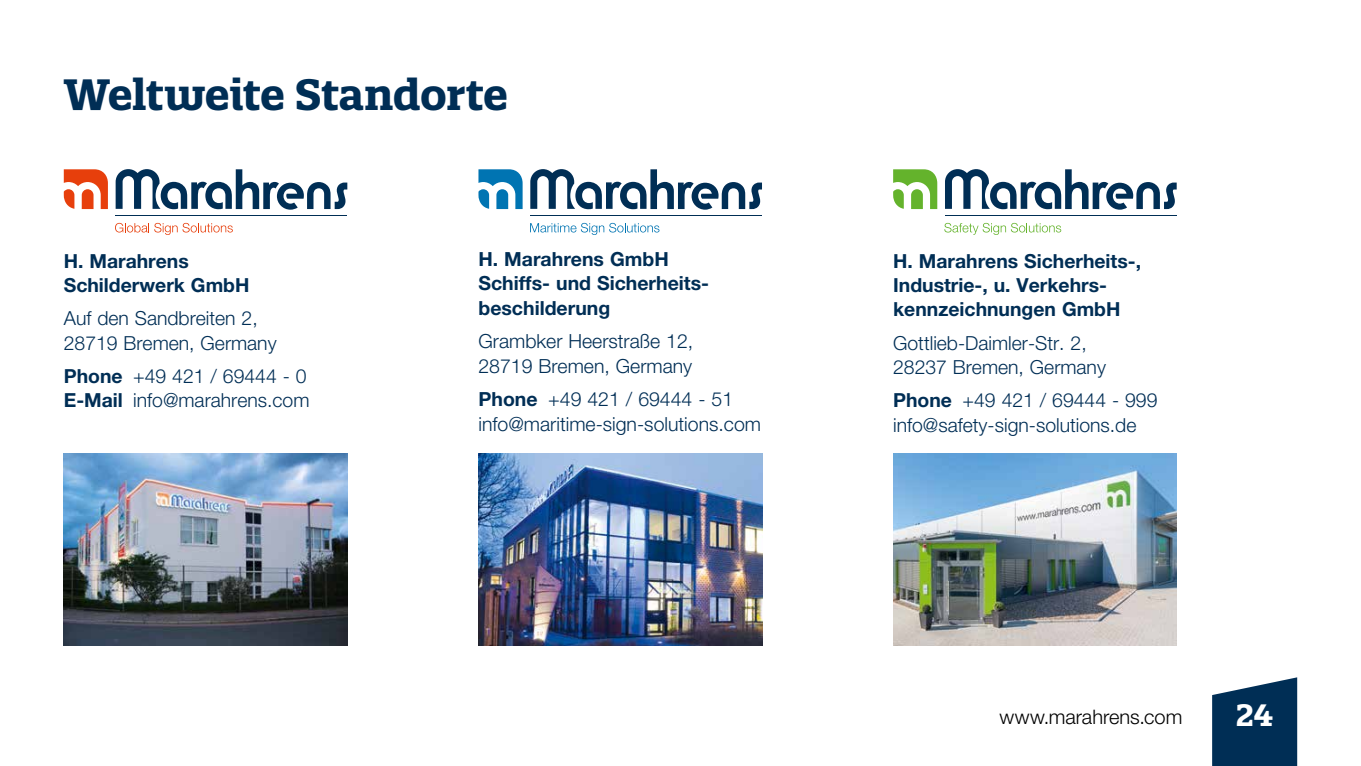
<style>
.page{position:relative;width:1361px;height:766px;background:#fff}
.page>*{position:absolute;margin:0;border:0;box-sizing:border-box;transform-origin:0 0}
.t1{font:700 42.5px "Quatro Slab";letter-spacing:-.01em;color:#002e55}
.t2{font:700 30px "Quatro Slab";color:#fff}
.t3{font:300 20px "Helvetica Neue LT Pro";color:#000}
.t4{font:300 19.5px/24.4px "Helvetica Neue LT Pro";color:#002e55}
.t5{font:700 19.5px/24.4px "Helvetica Neue LT Pro";color:#002e55}
.t6{font:300 19.38px/24.2px "Helvetica Neue LT Pro";color:#002e55}
.t7{font:700 19.38px/24.2px "Helvetica Neue LT Pro";color:#002e55}
.s1{font-weight:700}
</style>
<div class="page">
<svg style="left:1212px;top:677px;width:85px;height:88px;background:#1b4467"></svg>
<img style="left:64px;top:453px;width:283px;height:192px">
<svg style="left:64px;top:169px;width:44px;height:40px"></svg>
<svg style="left:116px;top:169px;width:231px;height:41px"></svg>
<hr style="left:115px;top:215px;width:232px;height:1px;background:#002e55">
<svg style="left:115px;top:223px;width:118px;height:12px"></svg>
<img style="left:478px;top:453px;width:284px;height:192px">
<svg style="left:478px;top:169px;width:44px;height:40px"></svg>
<svg style="left:530px;top:169px;width:232px;height:41px"></svg>
<hr style="left:530px;top:215px;width:232px;height:1px;background:#002e55">
<svg style="left:530px;top:223px;width:129px;height:12px"></svg>
<img style="left:893px;top:453px;width:283px;height:192px">
<svg style="left:893px;top:169px;width:44px;height:40px"></svg>
<svg style="left:945px;top:169px;width:231px;height:41px"></svg>
<hr style="left:945px;top:215px;width:231px;height:1px;background:#002e55">
<svg style="left:944px;top:223px;width:117px;height:12px"></svg>
<h1 class="t1" style="left:64px;top:67px;width:446px">Weltweite Standorte</h1>
<p class="t7" style="left:64px;top:248px;width:187px">H. Marahrens<br>Schilderwerk GmbH</p>
<p class="t6" style="left:64px;top:306px;width:214px">Auf den Sandbreiten 2,<br>28719 Bremen, Germany</p>
<p class="t6" style="left:64px;top:363px;width:247px"><span class="s1">Phone</span> +49 421 / 69444 - 0<br><span class="s1">E-Mail</span> info@marahrens.com</p>
<p class="t5" style="left:478px;top:246px;width:232px">H. Marahrens GmbH<br>Schiffs- und Sicherheits&shy;beschilderung</p>
<p class="t4" style="left:478px;top:328px;width:216px">Grambker Heerstraße 12,<br>28719 Bremen, Germany</p>
<p class="t4" style="left:478px;top:386px;width:284px"><span class="s1">Phone</span> +49 421 / 69444 - 51 info@maritime-sign-solutions.com</p>
<p class="t7" style="left:893px;top:248px;width:249px">H. Marahrens Sicherheits-,<br>Industrie-, u. Verkehrs&shy;kennzeichnungen GmbH</p>
<p class="t6" style="left:893px;top:330px;width:214px">Gottlieb-Daimler-Str. 2,<br>28237 Bremen, Germany</p>
<p class="t6" style="left:893px;top:388px;width:266px"><span class="s1">Phone</span> +49 421 / 69444 - 999 info@safety-sign-solutions.de</p>
<p class="t3" style="left:999px;top:704px;width:184px">www.marahrens.com</p>
<h2 class="t2" style="left:1235px;top:695px;width:39px">24</h2>
</div>
